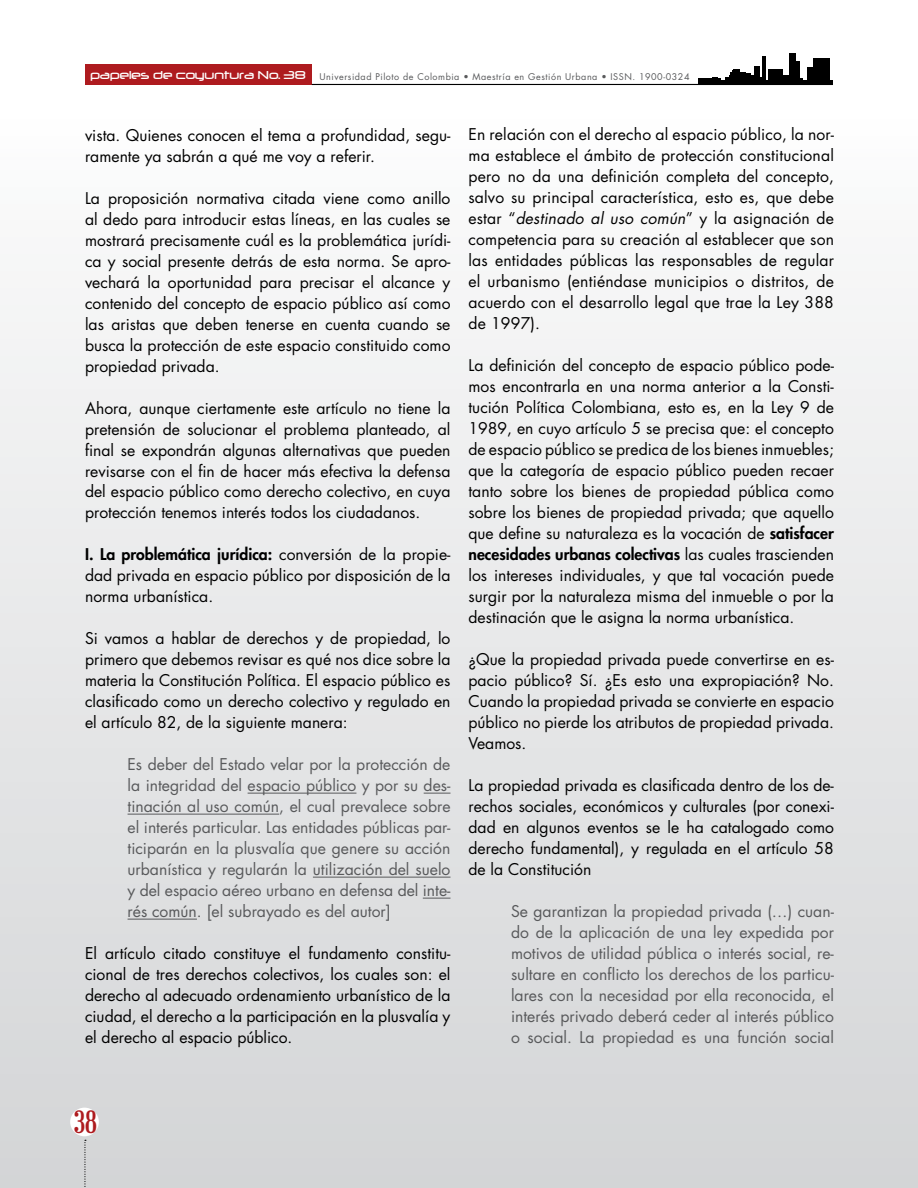
<style>
.page{position:relative;width:918px;height:1188px;background:#fff}
.page>*{position:absolute;margin:0;border:0;box-sizing:border-box;transform-origin:0 0}
.t1{font:30px "Euphorigenic";color:#ae1b1f}
.t2{font:15.75px/21px "Futura Std";color:#000;text-align:justify}
.t3{font:15.75px/21px "Futura Std";color:#58595b;text-align:justify}
.t4{font:13.5px "Neuropol";color:#fff}
.t5{font:9px "Futura Std";letter-spacing:.06em;color:#58595b}
.s1{font-weight:800}
.s2{font-style:italic}
</style>
<div class="page">
<div style="left:0;top:0;width:918px;height:1188px;background:linear-gradient(to bottom,#fff,#d3d4d6)"></div>
<div style="left:85px;top:65px;width:226px;height:20px;background:#ae1b1f"></div>
<hr style="left:312px;top:84px;width:521px;height:1px;background:#000">
<div style="left:70px;top:1108px;width:29px;height:28px;background:#fff;border-radius:50%"></div>
<svg style="left:84px;top:1140px;width:2px;height:48px"></svg>
<div style="left:699px;top:80px;width:134px;height:5px;background:#000"></div>
<div style="left:814px;top:58px;width:16px;height:27px;background:#000"></div>
<div style="left:808px;top:67px;width:6px;height:18px;background:#000"></div>
<div style="left:789px;top:53px;width:6px;height:32px;background:#000"></div>
<div style="left:794px;top:61px;width:6px;height:24px;background:#000"></div>
<div style="left:781px;top:76px;width:9px;height:9px;background:#000"></div>
<div style="left:769px;top:69px;width:14px;height:16px;background:#000"></div>
<hr style="left:762px;top:57px;width:3px;height:28px;background:#000">
<div style="left:754px;top:66px;width:5px;height:19px;background:#000"></div>
<div style="left:745px;top:76px;width:9px;height:9px;background:#000"></div>
<div style="left:743px;top:74px;width:8px;height:11px;background:#000"></div>
<div style="left:738px;top:72px;width:8px;height:13px;background:#000"></div>
<div style="left:733px;top:69px;width:7px;height:16px;background:#000"></div>
<hr style="left:732px;top:71px;width:3px;height:14px;background:#000">
<svg style="left:716px;top:73px;width:16px;height:7px"></svg>
<div style="left:712px;top:77px;width:6px;height:8px;background:#000"></div>
<div style="left:699px;top:79px;width:13px;height:6px;background:#000"></div>
<hr style="left:248px;top:793px;width:108px;height:1px;background:#58595b">
<svg style="left:424px;top:793px;width:26px;height:1px"></svg>
<hr style="left:128px;top:814px;width:151px;height:1px;background:#58595b">
<hr style="left:313px;top:877px;width:137px;height:1px;background:#58595b">
<svg style="left:423px;top:898px;width:27px;height:1px"></svg>
<hr style="left:128px;top:919px;width:69px;height:1px;background:#58595b">
<p class="t4" style="left:90px;top:68px;width:217px">papeles de coyuntura No. 38</p>
<p class="t5" style="left:320px;top:71px;width:372px">Universidad Piloto de Colombia • Maestría en Gestión Urbana • ISSN. 1900-0324</p>
<p class="t2" style="left:85px;top:124px;width:367px">vista. Quienes conocen el tema a profundidad, segu&shy;ramente ya sabrán a qué me voy a referir.</p>
<p class="t2" style="left:85px;top:187px;width:367px">La proposición normativa citada viene como anillo al dedo para introducir estas líneas, en las cuales se mostrará precisamente cuál es la problemática jurídi&shy;ca y social presente detrás de esta norma. Se apro&shy;vechará la oportunidad para precisar el alcance y contenido del concepto de espacio público así como las aristas que deben tenerse en cuenta cuando se busca la protección de este espacio constituido como propiedad privada.</p>
<p class="t2" style="left:85px;top:397px;width:367px">Ahora, aunque ciertamente este artículo no tiene la pretensión de solucionar el problema planteado, al final se expondrán algunas alternativas que pueden revisarse con el fin de hacer más efectiva la defensa del espacio público como derecho colectivo, en cuya protección tenemos interés todos los ciudadanos.</p>
<p class="t2" style="left:85px;top:544px;width:367px"><span class="s1">I. La problemática jurídica:</span> conversión de la propie&shy;dad privada en espacio público por disposición de la norma urbanística.</p>
<p class="t2" style="left:85px;top:628px;width:367px">Si vamos a hablar de derechos y de propiedad, lo primero que debemos revisar es qué nos dice sobre la materia la Constitución Política. El espacio público es clasificado como un derecho colectivo y regulado en el artículo 82, de la siguiente manera:</p>
<p class="t3" style="left:128px;top:754px;width:324px">Es deber del Estado velar por la protección de la integridad del espacio público y por su des&shy;tinación al uso común, el cual prevalece sobre el interés particular. Las entidades públicas par&shy;ticiparán en la plusvalía que genere su acción urbanística y regularán la utilización del suelo y del espacio aéreo urbano en defensa del inte&shy;rés común. [el subrayado es del autor]</p>
<p class="t2" style="left:85px;top:943px;width:367px">El artículo citado constituye el fundamento constitu&shy;cional de tres derechos colectivos, los cuales son: el derecho al adecuado ordenamiento urbanístico de la ciudad, el derecho a la participación en la plusvalía y el derecho al espacio público.</p>
<p class="t2" style="left:469px;top:124px;width:367px">En relación con el derecho al espacio público, la nor&shy;ma establece el ámbito de protección constitucional pero no da una definición completa del concepto, salvo su principal característica, esto es, que debe estar “<span class="s2">destinado al uso común</span>” y la asignación de competencia para su creación al establecer que son las entidades públicas las responsables de regular el urbanismo (entiéndase municipios o distritos, de acuerdo con el desarrollo legal que trae la Ley 388 de 1997).</p>
<p class="t2" style="left:469px;top:355px;width:367px">La definición del concepto de espacio público pode&shy;mos encontrarla en una norma anterior a la Consti&shy;tución Política Colombiana, esto es, en la Ley 9 de 1989, en cuyo artículo 5 se precisa que: el concepto de espacio público se predica de los bienes inmuebles; que la categoría de espacio público pueden recaer tanto sobre los bienes de propiedad pública como sobre los bienes de propiedad privada; que aquello que define su naturaleza es la vocación de <span class="s1">satisfacer necesidades urbanas colectivas</span> las cuales trascienden los intereses individuales, y que tal vocación puede surgir por la naturaleza misma del inmueble o por la destinación que le asigna la norma urbanística.</p>
<p class="t2" style="left:469px;top:649px;width:367px">¿Que la propiedad privada puede convertirse en es&shy;pacio público? Sí. ¿Es esto una expropiación? No.<br>Cuando la propiedad privada se convierte en espacio público no pierde los atributos de propiedad privada.<br>Veamos.</p>
<p class="t2" style="left:469px;top:775px;width:367px">La propiedad privada es clasificada dentro de los de&shy;rechos sociales, económicos y culturales (por conexi&shy;dad en algunos eventos se le ha catalogado como derecho fundamental), y regulada en el artículo 58 de la Constitución</p>
<p class="t3" style="left:511px;top:901px;width:324px">Se garantizan la propiedad privada (…) cuan&shy;do de la aplicación de una ley expedida por motivos de utilidad pública o interés social, re&shy;sultare en conflicto los derechos de los particu&shy;lares con la necesidad por ella reconocida, el interés privado deberá ceder al interés público o social. La propiedad es una función social</p>
<h1 class="t1" style="left:74px;top:1104px;width:25px">38</h1>
</div>
